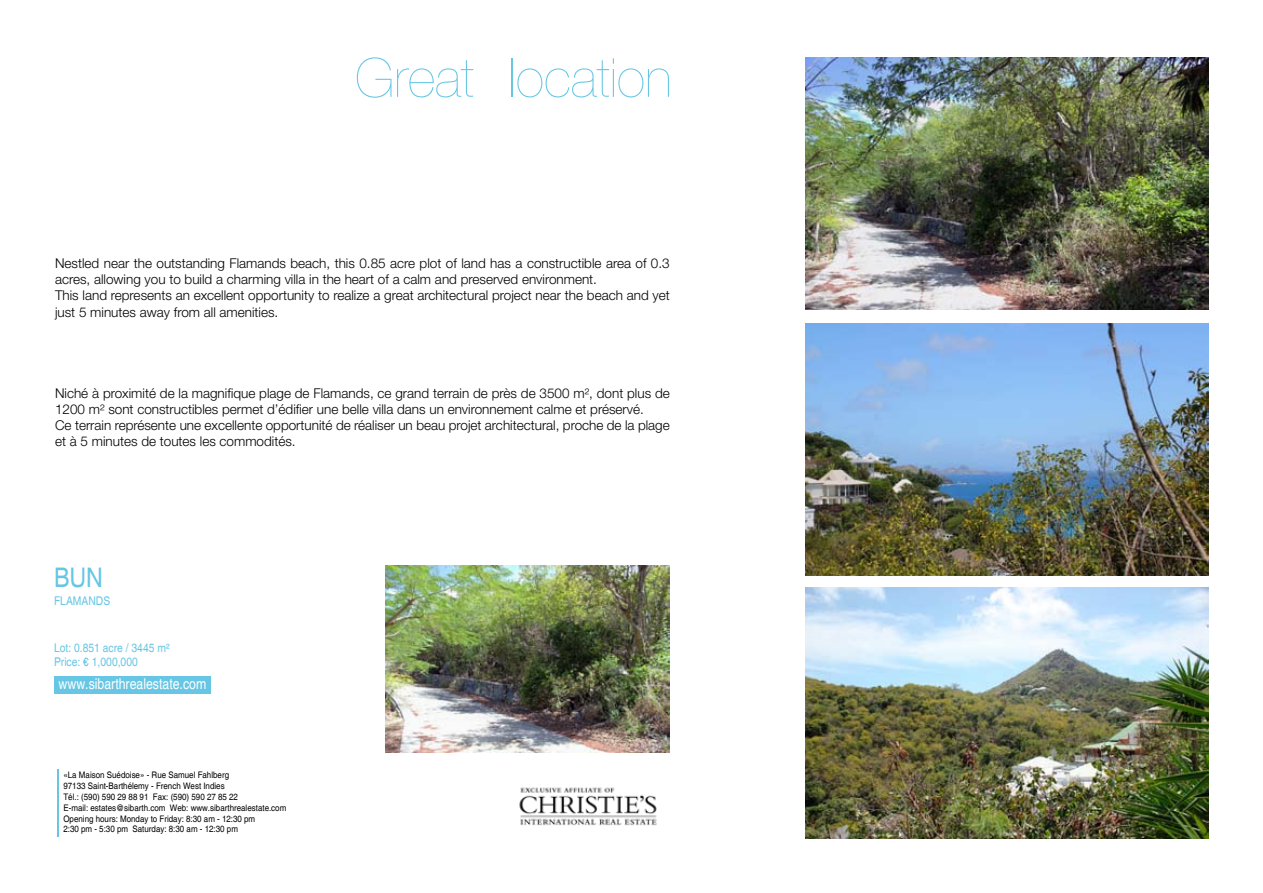
<style>
.page{position:relative;width:1263px;height:893px;background:#fff}
.page>*{position:absolute;margin:0;border:0;box-sizing:border-box;transform-origin:0 0}
.t1{font:200 54px "Helvetica Neue LT Std";color:#66c6e4}
.t2{font:condensed 27px "Helvetica";color:#66c6e4;scale:1.05 1}
.t3{font:condensed 15px "Helvetica";color:#fff}
.t4{font:300 13.5px/16.2px "Helvetica Neue LT Std";color:#000}
.t5{font:condensed 12px/14.4px "Helvetica";color:#66c6e4;scale:1.05 1}
.t6{font:condensed 9px/10.8px "Helvetica";color:#000;scale:1.08 1}
</style>
<div class="page">
<img style="left:386px;top:566px;width:284px;height:187px">
<img style="left:806px;top:57px;width:403px;height:252px">
<img style="left:806px;top:323px;width:403px;height:252px">
<img style="left:806px;top:587px;width:403px;height:252px">
<img style="left:519px;top:787px;width:138px;height:39px">
<div style="left:54px;top:676px;width:156px;height:17px;background:#66c6e4"></div>
<hr style="left:57px;top:769px;width:2px;height:67px;background:#66c6e4">
<h1 class="t1" style="left:355px;top:47px;width:318px">Great location</h1>
<p class="t4" style="left:55px;top:255px;width:616px">Nestled near the outstanding Flamands beach, this 0.85 acre plot of land has a constructible area of 0.3 acres, allowing you to build a charming villa in the heart of a calm and preserved environment.<br>This land represents an excellent opportunity to realize a great architectural project near the beach and yet just 5 minutes away from all amenities.</p>
<p class="t4" style="left:55px;top:384px;width:616px">Niché à proximité de la magnifique plage de Flamands, ce grand terrain de près de 3500 m², dont plus de 1200 m² sont constructibles permet d’édifier une belle villa dans un environnement calme et préservé.<br>Ce terrain représente une excellente opportunité de réaliser un beau projet architectural, proche de la plage et à 5 minutes de toutes les commodités.</p>
<h2 class="t2" style="left:54px;top:561px;width:48px">BUN</h2>
<p class="t5" style="left:54px;top:593px;width:55px">FLAMANDS</p>
<p class="t5" style="left:54px;top:640px;width:111px">Lot: 0.851 acre / 3445 m²<br>Price: € 1,000,000</p>
<p class="t3" style="left:59px;top:675px;width:149px">www.sibarthrealestate.com</p>
<p class="t6" style="left:63px;top:770px;width:208px">«La Maison Suédoise» - Rue Samuel Fahlberg<br>97133 Saint-Barthélemy - French West Indies<br>Tél.: (590) 590 29 88 91 Fax: (590) 590 27 85 22<br>E-mail: estates@sibarth.com Web: www.sibarthrealestate.com Opening hours: Monday to Friday: 8:30 am - 12:30 pm<br>2:30 pm - 5:30 pm Saturday: 8:30 am - 12:30 pm</p>
</div>
